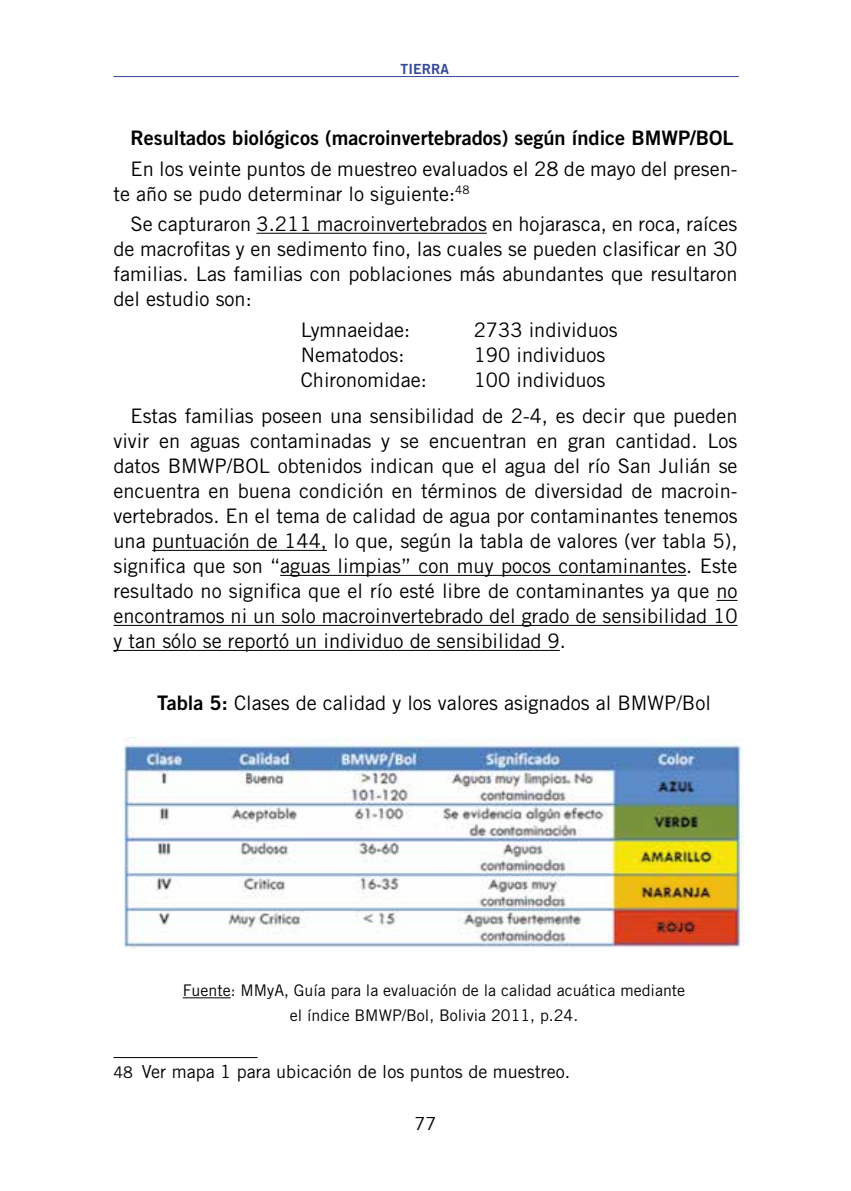
<style>
.page{position:relative;width:851px;height:1191px;background:#fff}
.page>*{position:absolute;margin:0;border:0;box-sizing:border-box;transform-origin:0 0}
.t1{font:20px/25px "Trade Gothic LT Std";color:#000}
.t2{font:20px "Trade Gothic LT Std Bd 2";color:#000}
.t3{font:18px "Trade Gothic LT Std";color:#000}
.t4{font:16px/25px "Trade Gothic LT Std";color:#000;text-align:center}
.t5{font:14px "Trade Gothic LT Std Bd 2";color:#334898}
.s1{font-family:"Trade Gothic LT Std Bd 2"}
.s2{font-size:16px}
</style>
<div class="page">
<hr style="left:113px;top:76px;width:625px;height:1px;background:#334898">
<hr style="left:256px;top:233px;width:231px;height:1px;background:#000">
<hr style="left:152px;top:550px;width:175px;height:1px;background:#000">
<hr style="left:280px;top:575px;width:406px;height:1px;background:#000">
<svg style="left:716px;top:600px;width:21px;height:1px"></svg>
<hr style="left:113px;top:625px;width:624px;height:1px;background:#000">
<hr style="left:113px;top:650px;width:446px;height:1px;background:#000">
<hr style="left:183px;top:997px;width:48px;height:1px;background:#000">
<img style="left:124px;top:737px;width:619px;height:211px">
<hr style="left:113px;top:1057px;width:144px;height:1px;background:#000">
<p class="t5" style="left:400px;top:60px;width:50px">TIERRA</p>
<p class="t2" style="left:130px;top:125px;width:604px">Resultados biológicos (macroinvertebrados) según índice BMWP/BOL</p>
<p class="t1" style="left:113px;top:156px;width:625px;text-indent:17px">En los veinte puntos de muestreo evaluados el 28 de mayo del presen&shy;te año se pudo determinar lo siguiente:<sup>48</sup></p>
<p class="t1" style="left:113px;top:211px;width:625px;text-align:justify;text-indent:17px">Se capturaron 3.211 macroinvertebrados en hojarasca, en roca, raíces de macrofitas y en sedimento fino, las cuales se pueden clasificar en 30 familias. Las familias con poblaciones más abundantes que resultaron del estudio son:</p>
<p class="t1" style="left:300px;top:317px;width:111px">Lymnaeidae:</p>
<p class="t1" style="left:473px;top:317px;width:145px">2733 individuos</p>
<p class="t1" style="left:300px;top:342px;width:105px">Nematodos:</p>
<p class="t1" style="left:473px;top:342px;width:133px">190 individuos</p>
<p class="t1" style="left:300px;top:367px;width:128px">Chironomidae:</p>
<p class="t1" style="left:130px;top:361px;width:608px;line-height:36.4px;text-indent:343px">100 individuos<br>Estas familias poseen una sensibilidad de 2-4, es decir que pueden</p>
<p class="t1" style="left:113px;top:428px;width:625px;text-align:justify">vivir en aguas contaminadas y se encuentran en gran cantidad. Los datos BMWP/BOL obtenidos indican que el agua del río San Julián se encuentra en buena condición en términos de diversidad de macroin&shy;vertebrados. En el tema de calidad de agua por contaminantes tenemos una puntuación de 144, lo que, según la tabla de valores (ver tabla 5), significa que son “aguas limpias” con muy pocos contaminantes. Este resultado no significa que el río esté libre de contaminantes ya que no encontramos ni un solo macroinvertebrado del grado de sensibilidad 10 y tan sólo se reportó un individuo de sensibilidad 9.</p>
<p class="t1" style="left:157px;top:690px;width:555px"><span class="s1">Tabla 5:</span> Clases de calidad y los valores asignados al BMWP/Bol</p>
<p class="t4" style="left:183px;top:977px;width:504px">Fuente: MMyA, Guía para la evaluación de la calidad acuática mediante el índice BMWP/Bol, Bolivia 2011, p.24.</p>
<p class="t3" style="left:113px;top:1060px;width:458px"><span class="s2">48</span> Ver mapa 1 para ubicación de los puntos de muestreo.</p>
<p class="t3" style="left:414px;top:1113px;width:23px">77</p>
</div>
